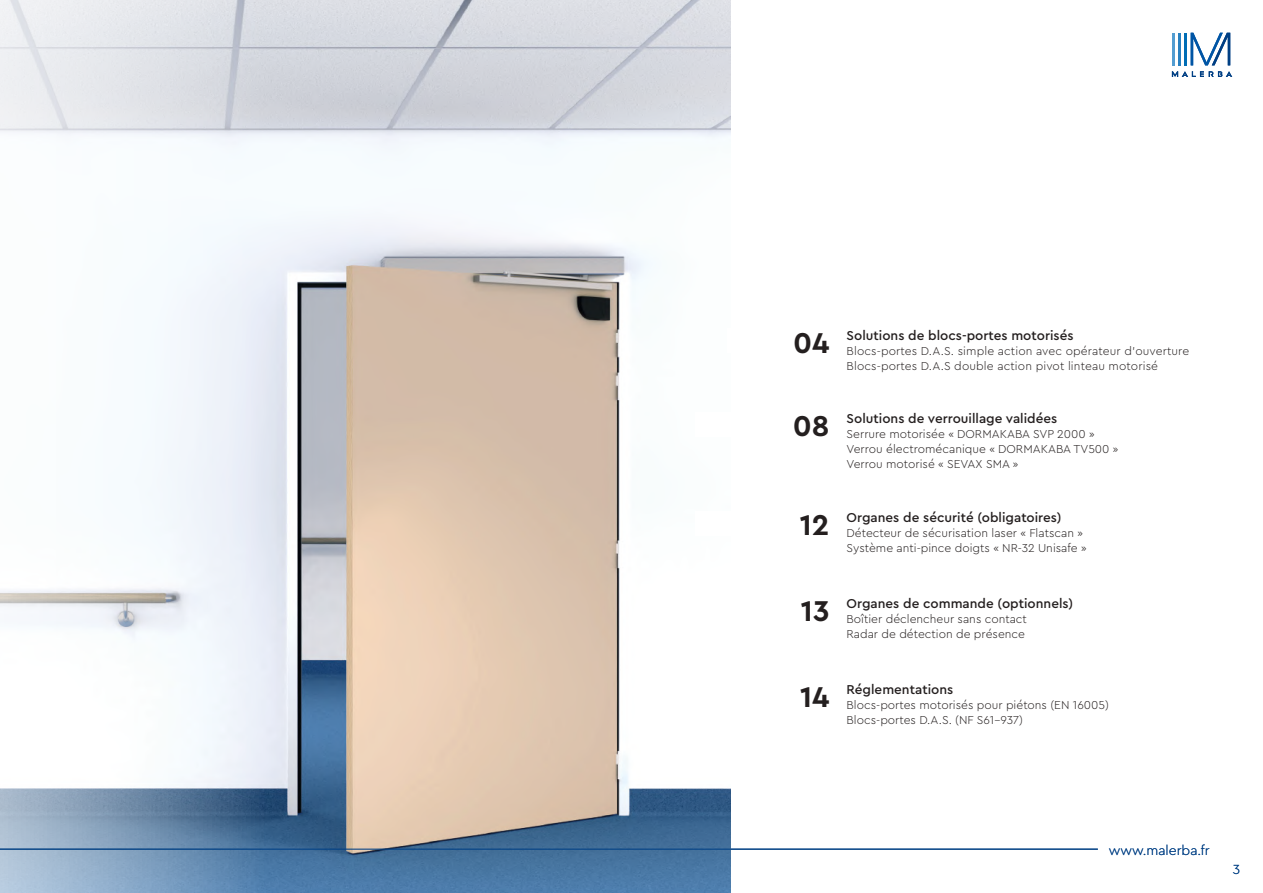
<style>
.page{position:relative;width:1263px;height:893px;background:#fff}
.page>*{position:absolute;margin:0;border:0;box-sizing:border-box;transform-origin:0 0}
.t1{font:700 30px "Cera PRO";color:#241f1f}
.t2{font:300 13.8px "Cera PRO";color:#003f84}
.t3{font:500 13.5px "Cera PRO";color:#241f1f}
.t4{font:300 12px/15px "Cera PRO";color:#241f1f}
</style>
<div class="page">
<img style="left:0;top:0;width:730px;height:893px">
<hr style="left:1172px;top:33px;width:2px;height:32px;background:#539dd1">
<hr style="left:1178px;top:33px;width:3px;height:32px;background:#2981c0">
<hr style="left:1184px;top:33px;width:3px;height:32px;background:#006db5">
<svg style="left:1191px;top:33px;width:39px;height:32px"></svg>
<svg style="left:1172px;top:71px;width:60px;height:6px"></svg>
<div style="left:727px;top:329px;width:102px;height:24px;background:#fff"></div>
<div style="left:695px;top:412px;width:134px;height:24px;background:#fff"></div>
<div style="left:695px;top:511px;width:134px;height:24px;background:#fff"></div>
<div style="left:695px;top:597px;width:134px;height:24px;background:#fff"></div>
<div style="left:695px;top:683px;width:134px;height:24px;background:#fff"></div>
<hr style="left:0;top:849px;width:1098px;height:1px;background:#003f84">
<h1 class="t1" style="left:793px;top:323px;width:38px">04</h1>
<p class="t3" style="left:846px;top:326px;width:228px">Solutions de blocs-portes motorisés</p>
<p class="t4" style="left:846px;top:342px;width:344px">Blocs-portes D.A.S. simple action avec opérateur d’ouverture<br>Blocs-portes D.A.S double action pivot linteau motorisé</p>
<h1 class="t1" style="left:793px;top:406px;width:38px">08</h1>
<p class="t3" style="left:846px;top:410px;width:212px">Solutions de verrouillage validées</p>
<p class="t4" style="left:846px;top:426px;width:273px">Serrure motorisée « DORMAKABA SVP 2000 »<br>Verrou électromécanique « DORMAKABA TV500 »<br>Verrou motorisé « SEVAX SMA »</p>
<h1 class="t1" style="left:800px;top:505px;width:31px">12</h1>
<p class="t3" style="left:846px;top:508px;width:217px">Organes de sécurité (obligatoires)</p>
<p class="t4" style="left:846px;top:525px;width:242px">Détecteur de sécurisation laser « Flatscan »<br>Système anti-pince doigts « NR-32 Unisafe »</p>
<h1 class="t1" style="left:801px;top:591px;width:30px">13</h1>
<p class="t3" style="left:846px;top:594px;width:228px">Organes de commande (optionnels)</p>
<p class="t4" style="left:846px;top:611px;width:182px">Boîtier déclencheur sans contact<br>Radar de détection de présence</p>
<h1 class="t1" style="left:800px;top:677px;width:31px">14</h1>
<p class="t3" style="left:846px;top:680px;width:108px">Réglementations</p>
<p class="t4" style="left:846px;top:697px;width:264px">Blocs-portes motorisés pour piétons (EN 16005)<br>Blocs-portes D.A.S. (NF S61-937)</p>
<p class="t2" style="left:1109px;top:841px;width:102px">www.malerba.fr</p>
<p class="t2" style="left:1233px;top:860px;width:9px">3</p>
</div>
